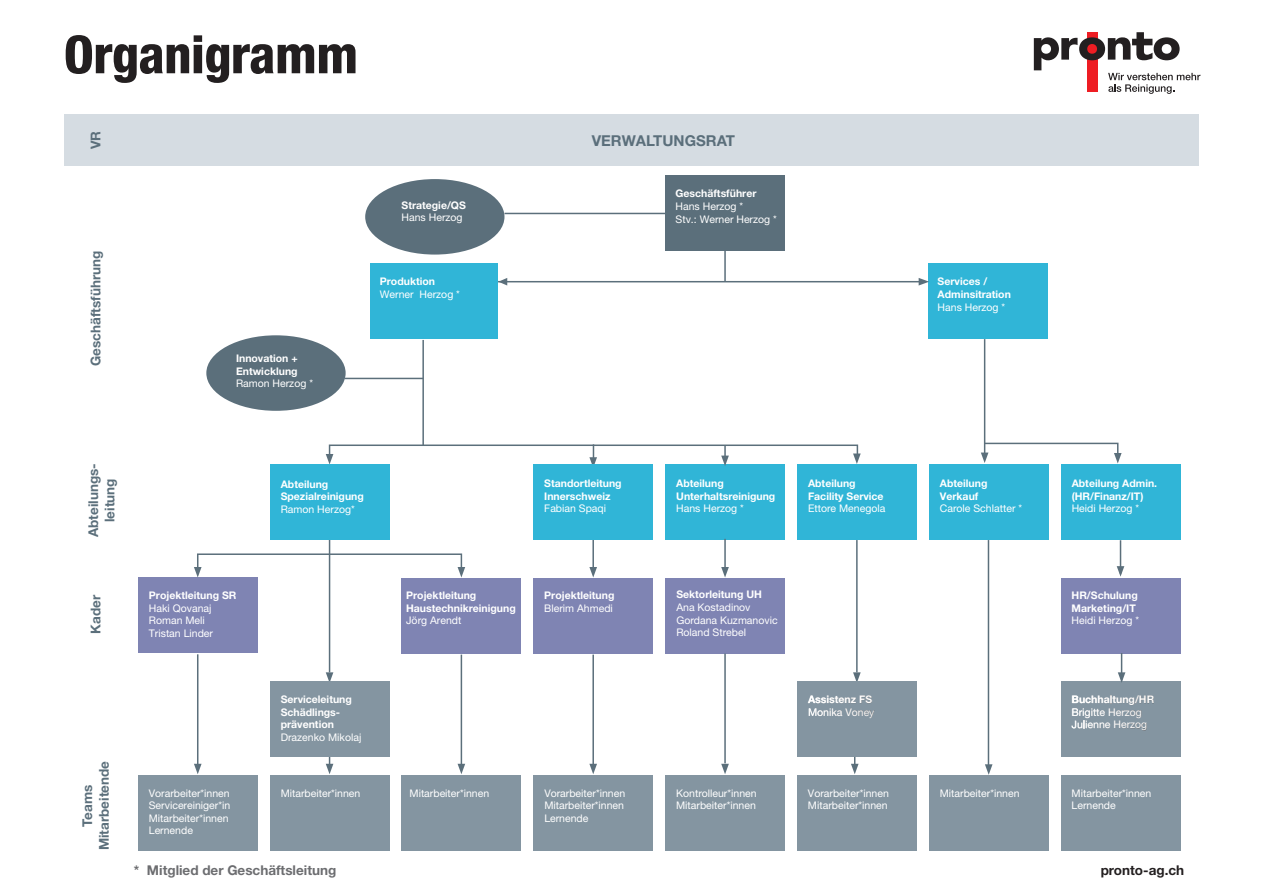
<style>
.page{position:relative;width:1263px;height:893px;background:#fff}
.page>*{position:absolute;margin:0;border:0;box-sizing:border-box;transform-origin:0 0}
.t1{font:800 condensed 52.5px "Helvetica Neue LT Pro";letter-spacing:-.01em;color:#231f20}
.t2{font:700 15px "Helvetica Neue LT Pro";color:#5b6f7b}
.t3{font:700 13.5px/16.2px "Helvetica Neue LT Pro";color:#5b6f7b;text-align:center}
.t4{font:700 13.5px "Helvetica Neue LT Pro";color:#6c6d70}
.t5{font:700 13.5px "Helvetica Neue LT Pro";color:#231f20}
.t6{font:10.5px/12.6px "Helvetica Neue LT Pro";color:#fff}
.t7{font:700 10.5px/12.6px "Helvetica Neue LT Pro";color:#fff}
</style>
<div class="page">
<svg style="left:1034px;top:32px;width:166px;height:62px"></svg>
<div style="left:128px;top:115px;width:1071px;height:51px;background:#d5dce2"></div>
<div style="left:64px;top:115px;width:64px;height:51px;background:#d5dce2"></div>
<div style="left:797px;top:465px;width:119px;height:75px;background:#30b5d7"></div>
<div style="left:929px;top:465px;width:119px;height:75px;background:#30b5d7"></div>
<div style="left:665px;top:465px;width:119px;height:75px;background:#30b5d7"></div>
<div style="left:1061px;top:465px;width:119px;height:75px;background:#30b5d7"></div>
<div style="left:1061px;top:681px;width:119px;height:76px;background:#8495a1"></div>
<svg style="left:1072px;top:695px;width:82px;height:36px"></svg>
<hr style="left:197px;top:654px;width:1px;height:116px;background:#5b6f7b">
<div style="left:665px;top:578px;width:119px;height:75px;background:#7f84b3"></div>
<hr style="left:724px;top:539px;width:2px;height:30px;background:#5b6f7b">
<svg style="left:721px;top:567px;width:8px;height:10px"></svg>
<div style="left:1061px;top:578px;width:119px;height:75px;background:#7f84b3"></div>
<svg style="left:1118px;top:653px;width:7px;height:30px"></svg>
<hr style="left:1120px;top:540px;width:1px;height:34px;background:#5b6f7b">
<svg style="left:1117px;top:566px;width:7px;height:11px"></svg>
<hr style="left:856px;top:540px;width:2px;height:132px;background:#5b6f7b">
<hr style="left:724px;top:653px;width:2px;height:110px;background:#5b6f7b">
<hr style="left:592px;top:655px;width:2px;height:115px;background:#5b6f7b">
<svg style="left:853px;top:453px;width:8px;height:11px"></svg>
<svg style="left:589px;top:447px;width:8px;height:18px"></svg>
<svg style="left:721px;top:447px;width:8px;height:19px"></svg>
<svg style="left:326px;top:454px;width:7px;height:10px"></svg>
<hr style="left:461px;top:655px;width:1px;height:111px;background:#5b6f7b">
<div style="left:138px;top:775px;width:119px;height:75px;background:#8495a1"></div>
<div style="left:797px;top:775px;width:119px;height:75px;background:#8495a1"></div>
<div style="left:534px;top:775px;width:119px;height:75px;background:#8495a1"></div>
<div style="left:929px;top:775px;width:119px;height:75px;background:#8495a1"></div>
<div style="left:270px;top:775px;width:119px;height:75px;background:#8495a1"></div>
<div style="left:665px;top:775px;width:119px;height:75px;background:#8495a1"></div>
<div style="left:1061px;top:775px;width:119px;height:75px;background:#8495a1"></div>
<svg style="left:194px;top:764px;width:8px;height:10px"></svg>
<hr style="left:988px;top:540px;width:1px;height:229px;background:#5b6f7b">
<svg style="left:985px;top:764px;width:7px;height:11px"></svg>
<svg style="left:853px;top:672px;width:8px;height:9px"></svg>
<svg style="left:721px;top:764px;width:8px;height:10px"></svg>
<svg style="left:589px;top:764px;width:8px;height:10px"></svg>
<svg style="left:326px;top:757px;width:7px;height:17px"></svg>
<div style="left:402px;top:775px;width:119px;height:75px;background:#8495a1"></div>
<svg style="left:458px;top:764px;width:7px;height:10px"></svg>
<hr style="left:592px;top:539px;width:2px;height:30px;background:#5b6f7b">
<div style="left:138px;top:577px;width:119px;height:76px;background:#7f84b3"></div>
<hr style="left:329px;top:537px;width:1px;height:135px;background:#5b6f7b">
<svg style="left:326px;top:672px;width:7px;height:9px"></svg>
<div style="left:270px;top:465px;width:119px;height:75px;background:#30b5d7"></div>
<div style="left:329px;top:444px;width:529px;height:14px;border:2px solid #5b6f7b"></div>
<div style="left:370px;top:264px;width:128px;height:75px;background:#30b5d7"></div>
<div style="left:929px;top:264px;width:119px;height:75px;background:#30b5d7"></div>
<hr style="left:422px;top:340px;width:2px;height:105px;background:#5b6f7b">
<hr style="left:498px;top:281px;width:422px;height:1px;background:#5b6f7b">
<svg style="left:498px;top:278px;width:9px;height:8px"></svg>
<svg style="left:919px;top:278px;width:10px;height:8px"></svg>
<svg style="left:981px;top:442px;width:140px;height:21px"></svg>
<hr style="left:984px;top:339px;width:1px;height:116px;background:#5b6f7b">
<hr style="left:724px;top:250px;width:2px;height:32px;background:#5b6f7b">
<div style="left:665px;top:176px;width:119px;height:75px;background:#5b6f7b"></div>
<div style="left:365px;top:179px;width:139px;height:76px;background:#5b6f7b;border-radius:50%"></div>
<hr style="left:504px;top:213px;width:161px;height:1px;background:#5b6f7b">
<div style="left:402px;top:578px;width:119px;height:75px;background:#7f84b3"></div>
<div style="left:534px;top:465px;width:119px;height:75px;background:#30b5d7"></div>
<svg style="left:589px;top:567px;width:8px;height:10px"></svg>
<div style="left:534px;top:578px;width:119px;height:75px;background:#7f84b3"></div>
<div style="left:206px;top:335px;width:140px;height:76px;background:#5b6f7b;border-radius:50%"></div>
<hr style="left:345px;top:378px;width:78px;height:1px;background:#5b6f7b">
<svg style="left:194px;top:553px;width:271px;height:24px"></svg>
<div style="left:797px;top:681px;width:119px;height:76px;background:#8495a1"></div>
<svg style="left:808px;top:695px;width:66px;height:23px"></svg>
<svg style="left:851px;top:757px;width:7px;height:17px"></svg>
<div style="left:270px;top:681px;width:119px;height:76px;background:#8495a1"></div>
<h1 class="t1" style="left:64px;top:22px;width:296px">Organigramm</h1>
<p class="t3" style="left:87px;top:149px;width:20px;rotate:-90deg">VR</p>
<h2 class="t2" style="left:592px;top:131px;width:145px">VERWALTUNGSRAT</h2>
<p class="t3" style="left:87px;top:366px;width:117px;rotate:-90deg">Geschäftsführung</p>
<p class="t7" style="left:236px;top:352px;width:63px">Innovation +<br>Entwicklung</p>
<p class="t6" style="left:236px;top:377px;width:78px">Ramon Herzog *</p>
<p class="t7" style="left:402px;top:199px;width:66px">Strategie/QS</p>
<p class="t6" style="left:402px;top:211px;width:63px">Hans Herzog</p>
<p class="t7" style="left:380px;top:275px;width:57px">Produktion</p>
<p class="t6" style="left:380px;top:288px;width:82px">Werner Herzog *</p>
<p class="t7" style="left:675px;top:187px;width:82px">Geschäftsführer</p>
<p class="t6" style="left:675px;top:200px;width:103px">Hans Herzog *<br>Stv.: Werner Herzog *</p>
<p class="t7" style="left:938px;top:275px;width:75px">Services /<br>Adminsitration</p>
<p class="t6" style="left:938px;top:300px;width:69px">Hans Herzog *</p>
<p class="t3" style="left:85px;top:537px;width:75px;rotate:-90deg">Abteilungs&shy;leitung</p>
<p class="t3" style="left:87px;top:634px;width:40px;rotate:-90deg">Kader</p>
<p class="t7" style="left:149px;top:589px;width:89px">Projektleitung SR</p>
<p class="t6" style="left:149px;top:601px;width:66px">Haki Qovanaj<br>Roman Meli<br>Tristan Linder</p>
<p class="t7" style="left:281px;top:478px;width:85px">Abteilung<br>Spezialreinigung</p>
<p class="t6" style="left:281px;top:503px;width:76px">Ramon Herzog*</p>
<p class="t7" style="left:544px;top:477px;width:79px">Standortleitung<br>Innerschweiz</p>
<p class="t6" style="left:544px;top:502px;width:63px">Fabian Spaqi</p>
<p class="t7" style="left:406px;top:589px;width:111px">Projektleitung<br>Haustechnikreinigung</p>
<p class="t6" style="left:406px;top:614px;width:57px">Jörg Arendt</p>
<p class="t7" style="left:544px;top:589px;width:72px">Projektleitung</p>
<p class="t6" style="left:544px;top:601px;width:70px">Blerim Ahmedi</p>
<p class="t7" style="left:676px;top:477px;width:101px">Abteilung<br>Unterhaltsreinigung</p>
<p class="t6" style="left:676px;top:502px;width:69px">Hans Herzog *</p>
<p class="t7" style="left:676px;top:588px;width:87px">Sektorleitung UH</p>
<p class="t6" style="left:676px;top:601px;width:103px">Ana Kostadinov<br>Gordana Kuzmanovic<br>Roland Strebel</p>
<p class="t7" style="left:808px;top:477px;width:77px">Abteilung<br>Facility Service</p>
<p class="t6" style="left:808px;top:502px;width:79px">Ettore Menegola</p>
<p class="t7" style="left:940px;top:477px;width:49px">Abteilung<br>Verkauf</p>
<p class="t6" style="left:940px;top:502px;width:84px">Carole Schlatter *</p>
<p class="t7" style="left:1072px;top:477px;width:87px">Abteilung Admin. (HR/Finanz/IT)</p>
<p class="t6" style="left:1072px;top:502px;width:69px">Heidi Herzog *</p>
<p class="t7" style="left:1071px;top:589px;width:68px">HR/Schulung<br>Marketing/IT</p>
<p class="t6" style="left:1071px;top:614px;width:69px">Heidi Herzog *</p>
<p class="t3" style="left:79px;top:850px;width:91px;rotate:-90deg">Teams<br>Mitarbeitende</p>
<p class="t7" style="left:281px;top:693px;width:73px">Serviceleitung<br>Schädlings&shy;prävention</p>
<p class="t6" style="left:281px;top:731px;width:82px">Drazenko Mikolaj</p>
<p class="t7" style="left:808px;top:693px;width:66px">Assistenz FS</p>
<p class="t6" style="left:808px;top:706px;width:68px">Monika Voney</p>
<p class="t7" style="left:1071px;top:693px;width:84px">Buchhaltung/HR</p>
<p class="t6" style="left:1071px;top:706px;width:77px">Brigitte Herzog<br>Julienne Herzog</p>
<p class="t6" style="left:149px;top:786px;width:83px">Vorarbeiter*innen<br>Servicereiniger*in<br>Mitarbeiter*innen<br>Lernende</p>
<p class="t6" style="left:281px;top:786px;width:81px">Mitarbeiter*innen</p>
<p class="t6" style="left:409px;top:786px;width:81px">Mitarbeiter*innen</p>
<p class="t6" style="left:544px;top:786px;width:82px;text-align:justify">Vorarbeiter*innen Mitarbeiter*innen Lernende</p>
<p class="t6" style="left:676px;top:786px;width:82px">Kontrolleur*innen<br>Mitarbeiter*innen</p>
<p class="t6" style="left:808px;top:786px;width:82px">Vorarbeiter*innen<br>Mitarbeiter*innen</p>
<p class="t6" style="left:940px;top:786px;width:81px">Mitarbeiter*innen</p>
<p class="t6" style="left:1071px;top:786px;width:81px">Mitarbeiter*innen<br>Lernende</p>
<p class="t4" style="left:134px;top:861px;width:204px">* Mitglied der Geschäftsleitung</p>
<p class="t5" style="left:1101px;top:862px;width:85px">pronto-ag.ch</p>
</div>
